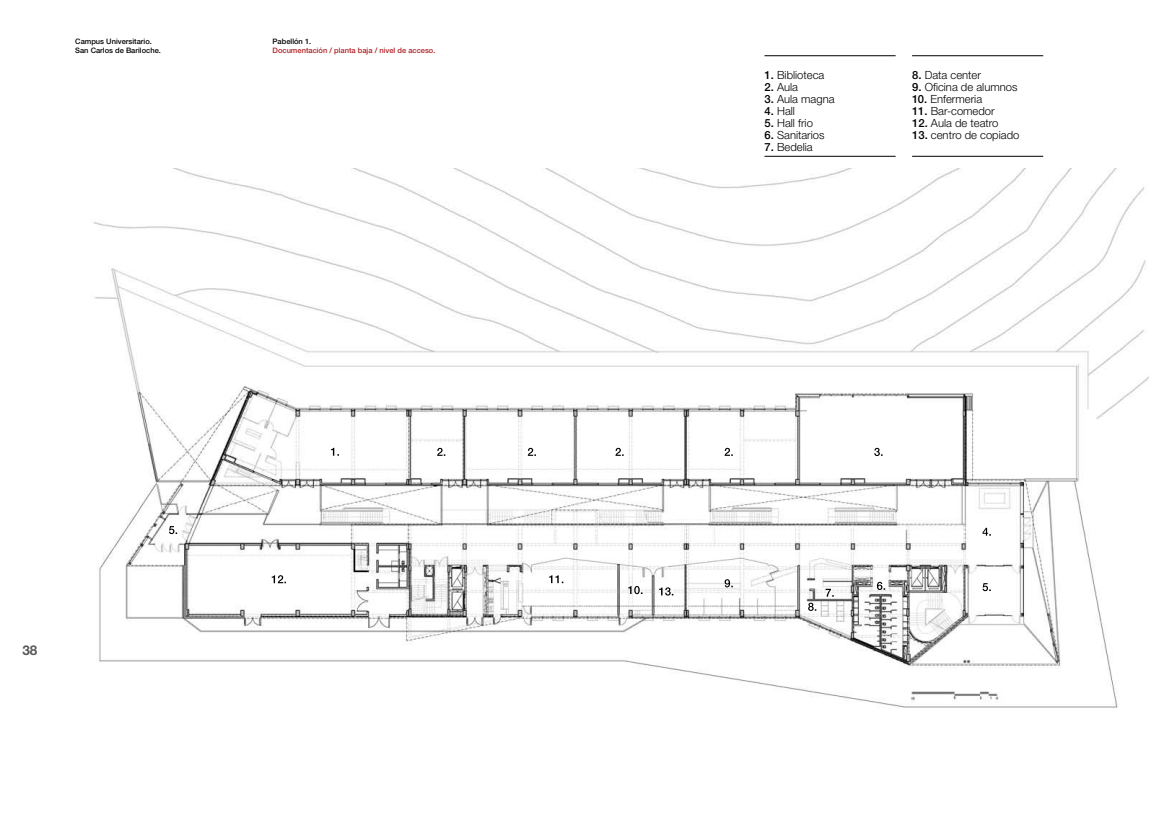
<style>
.page{position:relative;width:1149px;height:830px;background:#fff}
.page>*{position:absolute;margin:0;border:0;box-sizing:border-box;transform-origin:0 0}
.t1{font:700 13.5px "Helvetica Neue";color:#58595b}
.t2{font:300 11.25px "Helvetica Neue";color:#000}
.t3{font:500 7.5px/9px "Helvetica Neue";color:#000}
.t4{font:500 7.5px "Helvetica Neue";color:#af1f23}
.s1{font-weight:500}
</style>
<div class="page">
<img style="left:93px;top:169px;width:1055px;height:539px">
<svg style="left:271px;top:575px;width:15px;height:8px"></svg>
<svg style="left:549px;top:575px;width:14px;height:8px"></svg>
<svg style="left:628px;top:585px;width:14px;height:9px"></svg>
<svg style="left:724px;top:579px;width:8px;height:8px"></svg>
<svg style="left:807px;top:602px;width:9px;height:8px"></svg>
<svg style="left:825px;top:588px;width:8px;height:8px"></svg>
<svg style="left:876px;top:581px;width:8px;height:8px"></svg>
<svg style="left:982px;top:583px;width:8px;height:8px"></svg>
<svg style="left:169px;top:526px;width:8px;height:8px"></svg>
<svg style="left:982px;top:527px;width:8px;height:8px"></svg>
<svg style="left:874px;top:447px;width:8px;height:9px"></svg>
<svg style="left:437px;top:447px;width:8px;height:8px"></svg>
<svg style="left:527px;top:447px;width:9px;height:8px"></svg>
<svg style="left:615px;top:447px;width:8px;height:8px"></svg>
<svg style="left:724px;top:447px;width:8px;height:8px"></svg>
<svg style="left:331px;top:447px;width:8px;height:8px"></svg>
<hr style="left:764px;top:55px;width:131px;height:1px;background:#000">
<hr style="left:911px;top:55px;width:131px;height:1px;background:#000">
<hr style="left:764px;top:156px;width:131px;height:1px;background:#000">
<hr style="left:911px;top:156px;width:131px;height:1px;background:#000">
<svg style="left:659px;top:587px;width:14px;height:8px"></svg>
<p class="t3" style="left:75px;top:36px;width:87px">Campus Universitario.<br>San Carlos de Bariloche.</p>
<p class="t3" style="left:272px;top:36px;width:40px">Pabellón 1.</p>
<p class="t4" style="left:272px;top:45px;width:164px">Documentación / planta baja / nivel de acceso.</p>
<p class="t1" style="left:23px;top:641px;width:16px">38</p>
<p class="t2" style="left:764px;top:68px;width:61px"><span class="s1">1.</span> Biblioteca</p>
<p class="t2" style="left:764px;top:80px;width:35px"><span class="s1">2.</span> Aula</p>
<p class="t2" style="left:764px;top:92px;width:72px"><span class="s1">3.</span> Aula magna</p>
<p class="t2" style="left:764px;top:104px;width:32px"><span class="s1">4.</span> Hall</p>
<p class="t2" style="left:764px;top:116px;width:50px"><span class="s1">5.</span> Hall frio</p>
<p class="t2" style="left:764px;top:128px;width:62px"><span class="s1">6.</span> Sanitarios</p>
<p class="t2" style="left:764px;top:140px;width:50px"><span class="s1">7.</span> Bedelia</p>
<p class="t2" style="left:911px;top:68px;width:70px"><span class="s1">8.</span> Data center</p>
<p class="t2" style="left:911px;top:80px;width:107px"><span class="s1">9.</span> Oficina de alumnos</p>
<p class="t2" style="left:911px;top:92px;width:71px"><span class="s1">10.</span> Enfermeria</p>
<p class="t2" style="left:911px;top:104px;width:84px"><span class="s1">11.</span> Bar-comedor</p>
<p class="t2" style="left:911px;top:116px;width:88px"><span class="s1">12.</span> Aula de teatro</p>
<p class="t2" style="left:911px;top:128px;width:109px"><span class="s1">13.</span> centro de copiado</p>
</div>
